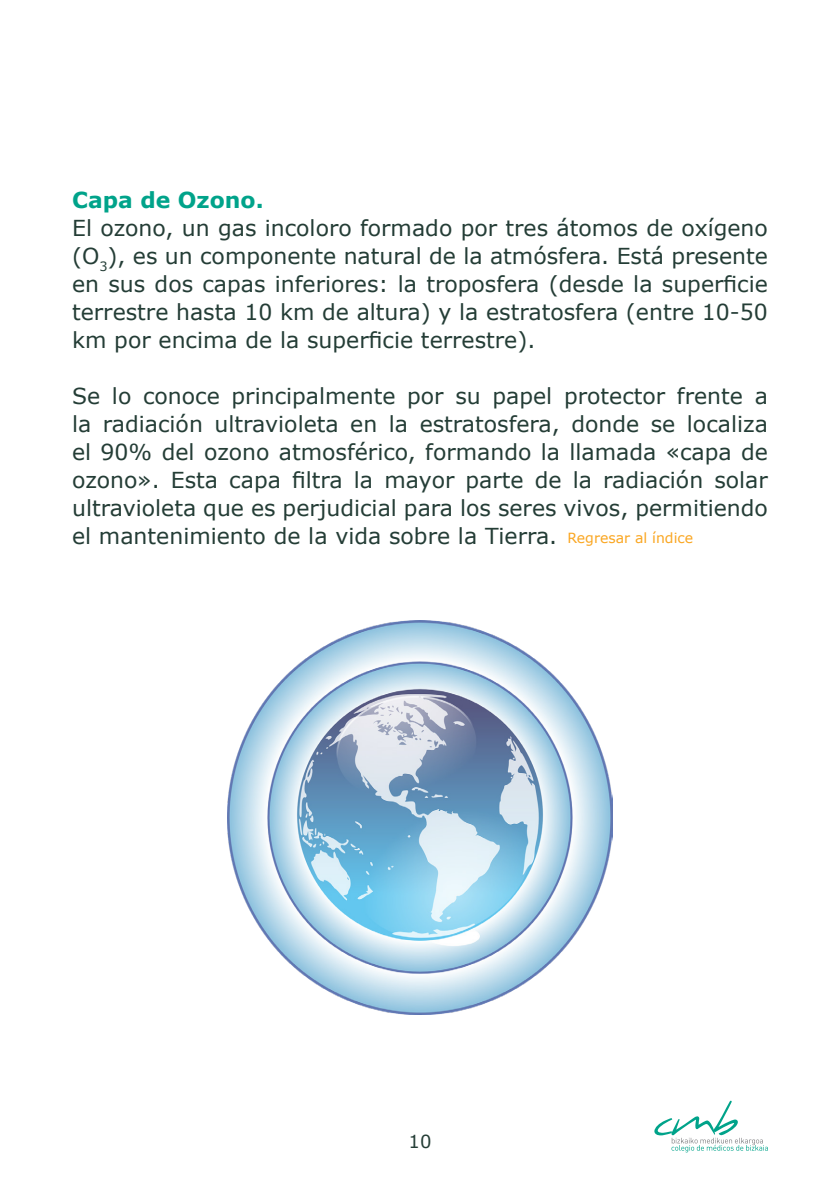
<style>
.page{position:relative;width:840px;height:1191px;background:#fff}
.page>*{position:absolute;margin:0;border:0;box-sizing:border-box;transform-origin:0 0}
.t1{font:22px/28px "Verdana";color:#243d36;text-align:justify}
.t2{font:700 22px "Verdana";color:#00a38a}
.t3{font:18px "Verdana";color:#243d36}
.t4{font:14px "Verdana";color:#faa621}
</style>
<div class="page">
<img style="left:228px;top:620px;width:384px;height:394px">
<svg style="left:654px;top:1100px;width:113px;height:52px"></svg>
<p class="t2" style="left:72px;top:184px;width:193px">Capa de Ozono.</p>
<p class="t1" style="left:72px;top:214px;width:697px">El ozono, un gas incoloro formado por tres átomos de oxígeno (O<sub>3</sub>), es un componente natural de la atmósfera. Está presente en sus dos capas inferiores: la troposfera (desde la superficie terrestre hasta 10 km de altura) y la estratosfera (entre 10-50 km por encima de la superficie terrestre).</p>
<p class="t1" style="left:72px;top:382px;width:697px">Se lo conoce principalmente por su papel protector frente a la radiación ultravioleta en la estratosfera, donde se localiza el 90% del ozono atmosférico, formando la llamada «capa de ozono». Esta capa filtra la mayor parte de la radiación solar ultravioleta que es perjudicial para los seres vivos, permitiendo el mantenimiento de la vida sobre la Tierra.</p>
<p class="t4" style="left:567px;top:528px;width:127px">Regresar al índice</p>
<p class="t3" style="left:408px;top:1129px;width:24px">10</p>
</div>
